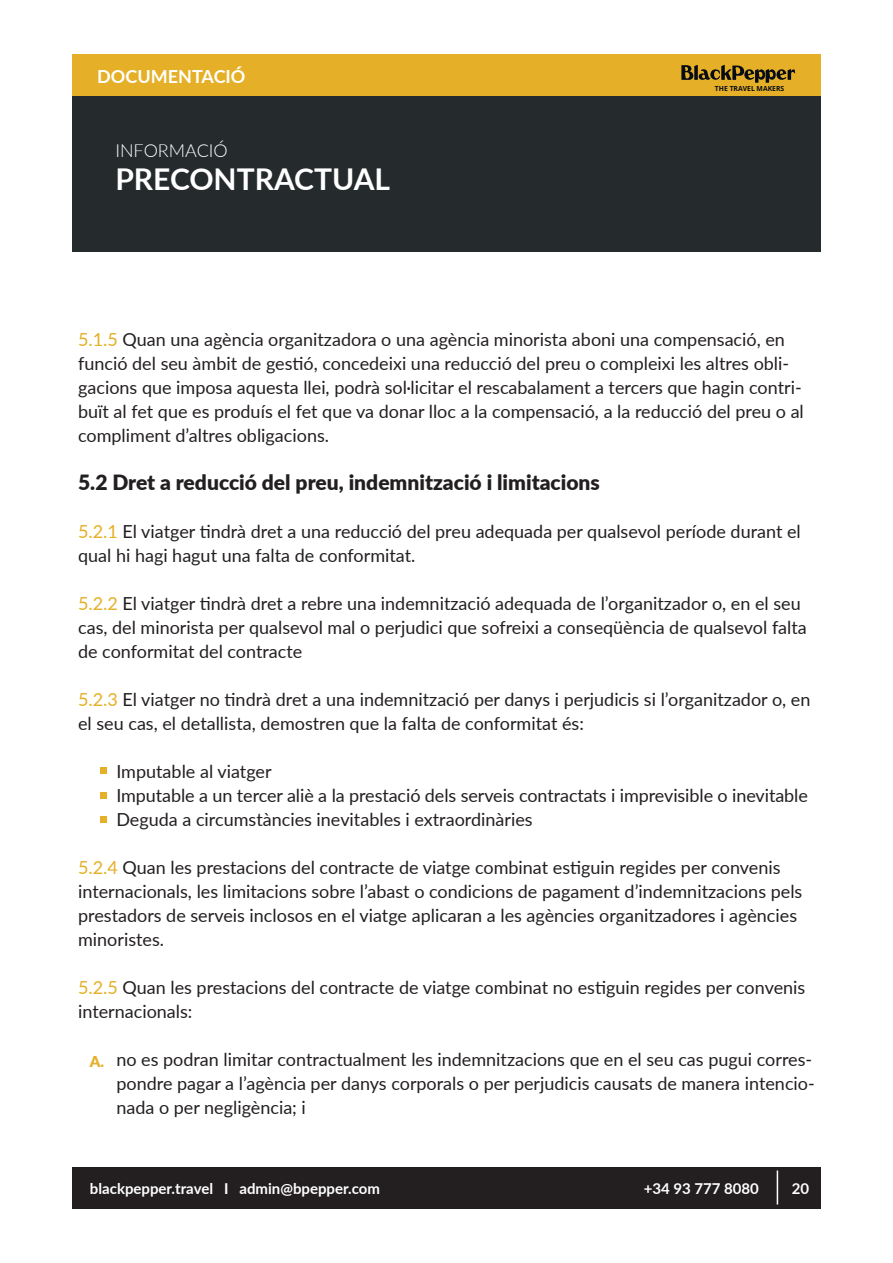
<style>
.page{position:relative;width:893px;height:1263px;background:#fff}
.page>*{position:absolute;margin:0;border:0;box-sizing:border-box;transform-origin:0 0}
.t1{font:700 30px "Lato";color:#fff}
.t2{font:900 21px "Lato";color:#231f20}
.t3{font:18px/24px "Lato";color:#231f20}
.t4{font:700 18px "Lato";color:#fff}
.t5{font:300 18px "Lato";color:#fff}
.t6{font:700 15px "Lato";color:#fff}
.t7{font:900 15px "Lato";color:#e5b027}
.t8{font:700 7.05px "Open Sans";color:#070b14}
.s1{color:#e5b027}
</style>
<div class="page">
<div style="left:72px;top:1167px;width:748px;height:42px;background:#231f20"></div>
<div style="left:72px;top:96px;width:748px;height:156px;background:#252a2d"></div>
<div style="left:72px;top:54px;width:748px;height:42px;background:#e5b027"></div>
<hr style="left:777px;top:1170px;width:1px;height:34px;background:#fff">
<svg style="left:681px;top:65px;width:114px;height:18px"></svg>
<div style="left:100px;top:767px;width:7px;height:7px;background:#e5b027"></div>
<div style="left:100px;top:792px;width:7px;height:7px;background:#e5b027"></div>
<div style="left:100px;top:816px;width:7px;height:7px;background:#e5b027"></div>
<p class="t4" style="left:97px;top:63px;width:150px">DOCUMENTACIÓ</p>
<p class="t5" style="left:115px;top:138px;width:114px">INFORMACIÓ</p>
<h1 class="t1" style="left:115px;top:157px;width:276px">PRECONTRACTUAL</h1>
<p class="t8" style="left:715px;top:83px;width:71px">THE TRAVEL MAKERS</p>
<p class="t3" style="left:78px;top:327px;width:727px"><span class="s1">5.1.5</span> Quan una agència organitzadora o una agència minorista aboni una compensació, en funció del seu àmbit de gestió, concedeixi una reducció del preu o compleixi les altres obli&shy;gacions que imposa aquesta llei, podrà sol·licitar el rescabalament a tercers que hagin contri&shy;buït al fet que es produís el fet que va donar lloc a la compensació, a la reducció del preu o al compliment d’altres obligacions.</p>
<p class="t2" style="left:78px;top:467px;width:523px">5.2 Dret a reducció del preu, indemnització i limitacions</p>
<p class="t3" style="left:78px;top:519px;width:724px"><span class="s1">5.2.1</span> El viatger tindrà dret a una reducció del preu adequada per qualsevol període durant el qual hi hagi hagut una falta de conformitat.</p>
<p class="t3" style="left:78px;top:591px;width:730px"><span class="s1">5.2.2</span> El viatger tindrà dret a rebre una indemnització adequada de l’organitzador o, en el seu cas, del minorista per qualsevol mal o perjudici que sofreixi a conseqüència de qualsevol falta de conformitat del contracte</p>
<p class="t3" style="left:78px;top:687px;width:734px"><span class="s1">5.2.3</span> El viatger no tindrà dret a una indemnització per danys i perjudicis si l’organitzador o, en el seu cas, el detallista, demostren que la falta de conformitat és:</p>
<p class="t3" style="left:116px;top:759px;width:693px">Imputable al viatger<br>Imputable a un tercer aliè a la prestació dels serveis contractats i imprevisible o inevitable<br>Deguda a circumstàncies inevitables i extraordinàries</p>
<p class="t3" style="left:78px;top:855px;width:726px"><span class="s1">5.2.4</span> Quan les prestacions del contracte de viatge combinat estiguin regides per convenis internacionals, les limitacions sobre l’abast o condicions de pagament d’indemnitzacions pels prestadors de serveis inclosos en el viatge aplicaran a les agències organitzadores i agències minoristes.</p>
<p class="t3" style="left:78px;top:975px;width:729px"><span class="s1">5.2.5</span> Quan les prestacions del contracte de viatge combinat no estiguin regides per convenis internacionals:</p>
<p class="t3" style="left:116px;top:1047px;width:700px">no es podran limitar contractualment les indemnitzacions que en el seu cas pugui corres&shy;pondre pagar a l’agència per danys corporals o per perjudicis causats de manera intencio&shy;nada o per negligència; i</p>
<p class="t7" style="left:90px;top:1050px;width:16px">A.</p>
<p class="t6" style="left:90px;top:1177px;width:292px">blackpepper.travel I admin@bpepper.com</p>
<p class="t6" style="left:644px;top:1177px;width:117px">+34 93 777 8080</p>
<p class="t6" style="left:792px;top:1177px;width:19px">20</p>
</div>
